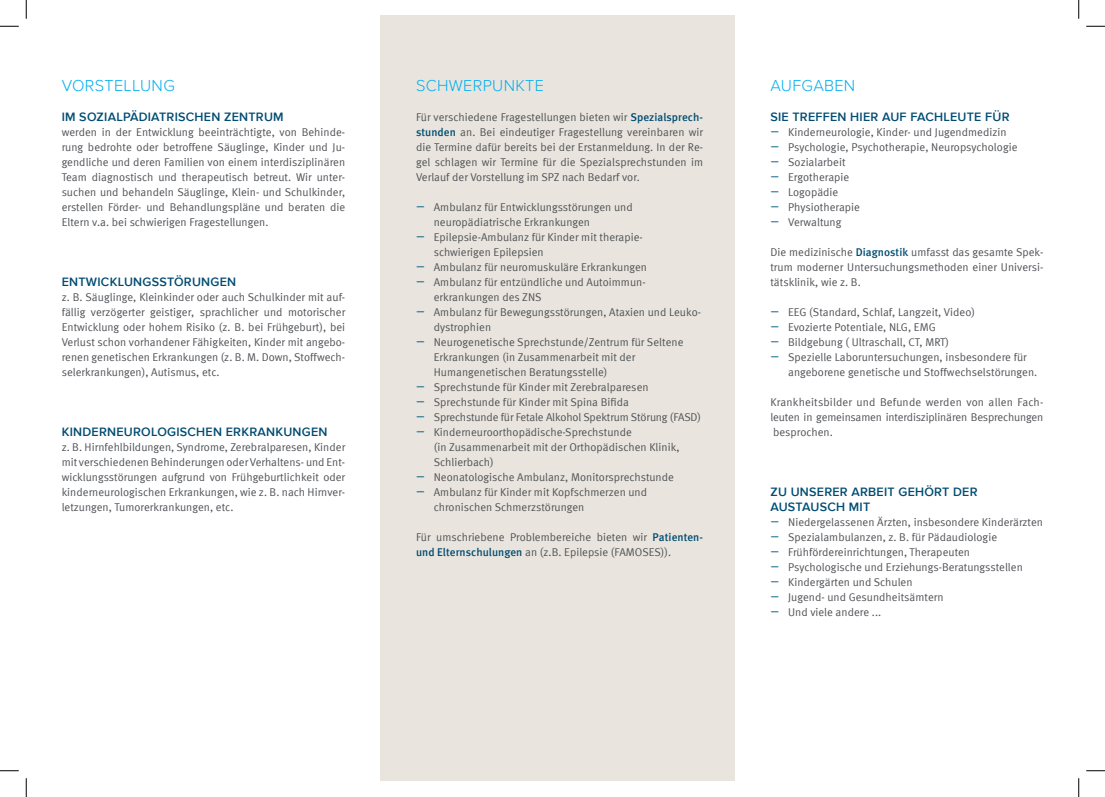
<style>
.page{position:relative;width:1105px;height:797px;background:#fff}
.page>*{position:absolute;margin:0;border:0;box-sizing:border-box;transform-origin:0 0}
.t1{font:300 16.25px "Proxima Nova";letter-spacing:.02em;color:#00aeef}
.t2{font:600 12.5px/15px "Proxima Nova";letter-spacing:.02em;color:#004c72}
.t3{font:11.25px/15px "Meta Normal";letter-spacing:.005em;color:#515357}
.s1{font-family:"Meta";font-weight:500;color:#004c72}
.s2{font-size:15px;color:#005d84}
</style>
<div class="page">
<div style="left:381px;top:16px;width:354px;height:765px;background:#e9e5de"></div>
<svg style="left:0;top:25px;width:19px;height:2px"></svg>
<svg style="left:1086px;top:25px;width:19px;height:2px"></svg>
<svg style="left:0;top:770px;width:19px;height:1px"></svg>
<svg style="left:1086px;top:770px;width:19px;height:1px"></svg>
<svg style="left:25px;top:0;width:2px;height:19px"></svg>
<svg style="left:25px;top:778px;width:2px;height:19px"></svg>
<svg style="left:1078px;top:0;width:1px;height:19px"></svg>
<svg style="left:1078px;top:778px;width:1px;height:19px"></svg>
<h1 class="t1" style="left:62px;top:73px;width:115px">VORSTELLUNG</h1>
<p class="t2" style="left:62px;top:109px;width:223px">IM SOZIALPÄDIATRISCHEN ZENTRUM</p>
<p class="t3" style="left:62px;top:124px;width:285px;text-align:justify">werden in der Entwicklung beeinträchtigte, von Behinde&shy;rung bedrohte oder betroffene Säuglinge, Kinder und Ju&shy;gendliche und deren Familien von einem interdisziplinären Team diagnostisch und therapeutisch betreut. Wir unter&shy;suchen und behandeln Säuglinge, Klein- und Schulkinder, erstellen Förder- und Behandlungspläne und beraten die Eltern v.a. bei schwierigen Fragestellungen.</p>
<p class="t2" style="left:62px;top:274px;width:176px">ENTWICKLUNGSSTÖRUNGEN</p>
<p class="t3" style="left:62px;top:289px;width:285px;text-align:justify">z. B. Säuglinge, Kleinkinder oder auch Schulkinder mit auf&shy;fällig verzögerter geistiger, sprachlicher und motorischer Entwicklung oder hohem Risiko (z. B. bei Frühgeburt), bei Verlust schon vorhandener Fähigkeiten, Kinder mit angebo&shy;renen genetischen Erkrankungen (z. B. M. Down, Stoffwech&shy;selerkrankungen), Autismus, etc.</p>
<p class="t2" style="left:62px;top:424px;width:267px">KINDERNEUROLOGISCHEN ERKRANKUNGEN</p>
<p class="t3" style="left:62px;top:439px;width:285px;text-align:justify">z. B. Hirnfehlbildungen, Syndrome, Zerebralparesen, Kinder mit verschiedenen Behinderungen oder Verhaltens- und Ent&shy;wicklungsstörungen aufgrund von Frühgeburtlichkeit oder kinderneurologischen Erkrankungen, wie z. B. nach Hirnver&shy;letzungen, Tumorerkrankungen, etc.</p>
<h1 class="t1" style="left:416px;top:73px;width:129px">SCHWERPUNKTE</h1>
<p class="t3" style="left:416px;top:109px;width:289px;text-align:justify">Für verschiedene Fragestellungen bieten wir <span class="s1">Spezialsprech&shy;stunden</span> an. Bei eindeutiger Fragestellung vereinbaren wir die Termine dafür bereits bei der Erstanmeldung. In der Re&shy;gel schlagen wir Termine für die Spezialsprechstunden im Verlauf der Vorstellung im SPZ nach Bedarf vor.</p>
<p class="t3" style="left:434px;top:199px;width:200px;text-indent:-18px"><span class="s2">–</span> Ambulanz für Entwicklungsstörungen und neuropädiatrische Erkrankungen</p>
<p class="t3" style="left:434px;top:229px;width:211px;text-indent:-18px"><span class="s2">–</span> Epilepsie-Ambulanz für Kinder mit therapie&shy;schwierigen Epilepsien</p>
<p class="t3" style="left:416px;top:259px;width:233px"><span class="s2">–</span> Ambulanz für neuromuskuläre Erkrankungen</p>
<p class="t3" style="left:434px;top:274px;width:213px;text-indent:-18px"><span class="s2">–</span> Ambulanz für entzündliche und Autoimmun&shy;erkrankungen des ZNS</p>
<p class="t3" style="left:434px;top:304px;width:269px;text-indent:-18px"><span class="s2">–</span> Ambulanz für Bewegungsstörungen, Ataxien und Leuko&shy;dystrophien</p>
<p class="t3" style="left:434px;top:334px;width:251px;text-indent:-18px"><span class="s2">–</span> Neurogenetische Sprechstunde/Zentrum für Seltene<br>Erkrankungen (in Zusammenarbeit mit der<br>Humangenetischen Beratungsstelle)</p>
<p class="t3" style="left:416px;top:379px;width:234px"><span class="s2">–</span> Sprechstunde für Kinder mit Zerebralparesen</p>
<p class="t3" style="left:416px;top:394px;width:215px"><span class="s2">–</span> Sprechstunde für Kinder mit Spina Bifida</p>
<p class="t3" style="left:416px;top:409px;width:286px"><span class="s2">–</span> Sprechstunde für Fetale Alkohol Spektrum Störung (FASD)</p>
<p class="t3" style="left:434px;top:424px;width:247px;text-indent:-18px"><span class="s2">–</span> Kinderneuroorthopädische-Sprechstunde<br>(in Zusammenarbeit mit der Orthopädischen Klinik,<br>Schlierbach)</p>
<p class="t3" style="left:416px;top:469px;width:259px"><span class="s2">–</span> Neonatologische Ambulanz, Monitorsprechstunde</p>
<p class="t3" style="left:434px;top:484px;width:215px;text-indent:-18px"><span class="s2">–</span> Ambulanz für Kinder mit Kopfschmerzen und chronischen Schmerzstörungen</p>
<p class="t3" style="left:416px;top:529px;width:288px">Für umschriebene Problembereiche bieten wir <span class="s1">Patienten&shy;und Elternschulungen</span> an (z.B. Epilepsie (FAMOSES)).</p>
<h1 class="t1" style="left:770px;top:73px;width:86px">AUFGABEN</h1>
<p class="t2" style="left:770px;top:109px;width:241px">SIE TREFFEN HIER AUF FACHLEUTE FÜR</p>
<p class="t3" style="left:770px;top:124px;width:238px"><span class="s2">–</span> Kinderneurologie, Kinder- und Jugendmedizin</p>
<p class="t3" style="left:770px;top:139px;width:249px"><span class="s2">–</span> Psychologie, Psychotherapie, Neuropsychologie</p>
<p class="t3" style="left:770px;top:154px;width:77px"><span class="s2">–</span> Sozialarbeit</p>
<p class="t3" style="left:770px;top:169px;width:80px"><span class="s2">–</span> Ergotherapie</p>
<p class="t3" style="left:770px;top:184px;width:69px"><span class="s2">–</span> Logopädie</p>
<p class="t3" style="left:770px;top:199px;width:91px"><span class="s2">–</span> Physiotherapie</p>
<p class="t3" style="left:770px;top:214px;width:72px"><span class="s2">–</span> Verwaltung</p>
<p class="t3" style="left:770px;top:244px;width:274px;text-align:justify">Die medizinische <span class="s1">Diagnostik</span> umfasst das gesamte Spek&shy;trum moderner Untersuchungsmethoden einer Universi&shy;tätsklinik, wie z. B.</p>
<p class="t3" style="left:770px;top:304px;width:206px"><span class="s2">–</span> EEG (Standard, Schlaf, Langzeit, Video)</p>
<p class="t3" style="left:770px;top:319px;width:167px"><span class="s2">–</span> Evozierte Potentiale, NLG, EMG</p>
<p class="t3" style="left:770px;top:334px;width:180px"><span class="s2">–</span> Bildgebung ( Ultraschall, CT, MRT)</p>
<p class="t3" style="left:788px;top:349px;width:251px;text-indent:-18px"><span class="s2">–</span> Spezielle Laboruntersuchungen, insbesondere für angeborene genetische und Stoffwechselstörungen.</p>
<p class="t3" style="left:770px;top:394px;width:274px;text-align:justify">Krankheitsbilder und Befunde werden von allen Fach&shy;leuten in gemeinsamen interdisziplinären Besprechungen besprochen.</p>
<p class="t2" style="left:770px;top:484px;width:209px">ZU UNSERER ARBEIT GEHÖRT DER<br>AUSTAUSCH MIT</p>
<p class="t3" style="left:770px;top:514px;width:274px"><span class="s2">–</span> Niedergelassenen Ärzten, insbesondere Kinderärzten</p>
<p class="t3" style="left:770px;top:529px;width:228px"><span class="s2">–</span> Spezialambulanzen, z. B. für Pädaudiologie</p>
<p class="t3" style="left:770px;top:544px;width:201px"><span class="s2">–</span> Frühfördereinrichtungen, Therapeuten</p>
<p class="t3" style="left:770px;top:559px;width:254px"><span class="s2">–</span> Psychologische und Erziehungs-Beratungsstellen</p>
<p class="t3" style="left:770px;top:574px;width:144px"><span class="s2">–</span> Kindergärten und Schulen</p>
<p class="t3" style="left:770px;top:589px;width:175px"><span class="s2">–</span> Jugend- und Gesundheitsämtern</p>
<p class="t3" style="left:770px;top:604px;width:112px"><span class="s2">–</span> Und viele andere ...</p>
</div>
